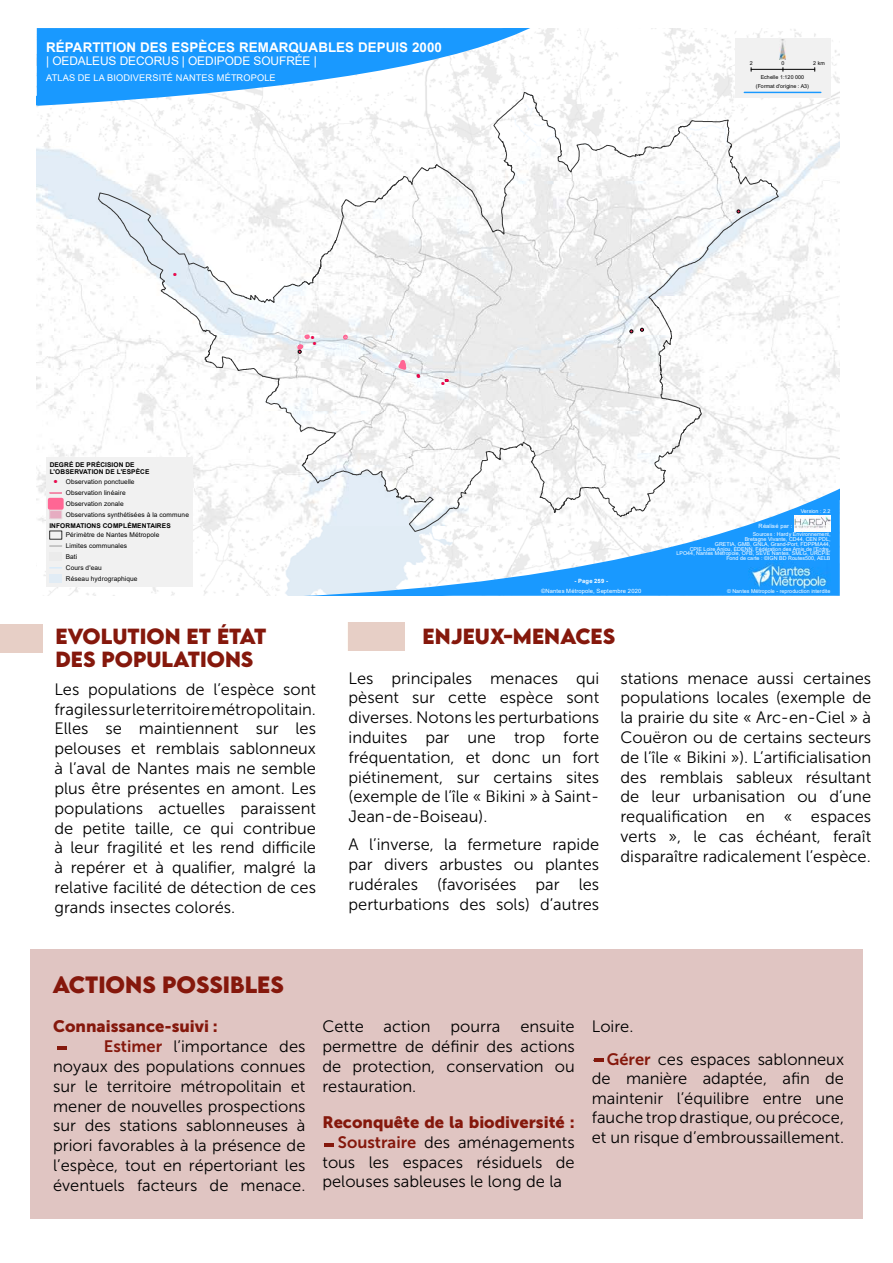
<style>
.page{position:relative;width:893px;height:1263px;background:#fff}
.page>*{position:absolute;margin:0;border:0;box-sizing:border-box;transform-origin:0 0}
.t1{font:700 21px "LEMONMILK";color:#85180c}
.t2{font:700 19.5px/23.4px "LEMONMILK";color:#85180c}
.t3{font:16.5px/19.8px "Museo Sans 300";color:#000;text-align:justify}
.t4{font:16.5px "Museo Sans 900";color:#85180c}
.t5{font:700 13.35px "Arial";letter-spacing:.005em;color:#fff}
.t6{font:11.85px "Arial";letter-spacing:-.01em;color:#fff}
.t7{font:9.3px "Arial";letter-spacing:.015em;color:#fff}
.t8{font:6.6px/10.9px "Arial";color:#000}
.t9{font:700 6.6px/7.8px "Arial";letter-spacing:.02em;color:#000}
.t10{font:5.85px "Arial";letter-spacing:.025em;color:#fff}
.t11{font:700 5.85px "Arial";letter-spacing:.025em;color:#fff}
.t12{font:5.4px/4.8px "Arial";color:#fff;text-align:right}
.t13{font:5.4px "Arial";color:#000}
.t14{font:4.35px "ESRI Default Marker";color:#ff004d}
.s1{color:#000}
.s2{font-family:"Museo Sans 700";color:#85180c}
</style>
<div class="page">
<div style="left:30px;top:949px;width:833px;height:269px;background:#e0c5c2"></div>
<img style="left:43px;top:29px;width:797px;height:567px">
<svg style="left:275px;top:470px;width:565px;height:126px"></svg>
<div style="left:735px;top:38px;width:95px;height:60px;background:#f1f1f1"></div>
<hr style="left:744px;top:92px;width:77px;height:1px;background:#1999ff">
<hr style="left:751px;top:69px;width:64px;height:1px;background:#000">
<div style="left:46px;top:457px;width:147px;height:129px;background:#f1f1f1"></div>
<div style="left:49px;top:531px;width:13px;height:8px;border:1px solid #343434"></div>
<svg style="left:50px;top:546px;width:12px;height:1px"></svg>
<div style="left:50px;top:553px;width:12px;height:8px;background:#ebebeb"></div>
<svg style="left:50px;top:568px;width:12px;height:1px"></svg>
<div style="left:50px;top:575px;width:12px;height:8px;background:#e1ecf5"></div>
<img style="left:784px;top:47px;width:1px;height:12px">
<img style="left:749px;top:561px;width:81px;height:30px">
<img style="left:794px;top:515px;width:36px;height:16px">
<svg style="left:594px;top:1058px;width:9px;height:3px"></svg>
<svg style="left:325px;top:1143px;width:9px;height:3px"></svg>
<svg style="left:57px;top:1046px;width:9px;height:4px"></svg>
<div style="left:0;top:624px;width:43px;height:28px;background:#e7cfc6"></div>
<div style="left:348px;top:623px;width:57px;height:28px;background:#e7cfc6"></div>
<svg style="left:37px;top:28px;width:747px;height:504px"></svg>
<p class="t5" style="left:46px;top:38px;width:397px">RÉPARTITION DES ESPÈCES REMARQUABLES DEPUIS 2000</p>
<p class="t7" style="left:46px;top:72px;width:231px">ATLAS DE LA BIODIVERSITÉ NANTES MÉTROPOLE</p>
<p class="t6" style="left:46px;top:53px;width:272px">| OEDALEUS DECORUS | OEDIPODE SOUFRÉE |</p>
<p class="t14" style="left:174px;top:271px;width:5px">!<span class="s1">(</span></p>
<p class="t9" style="left:50px;top:460px;width:101px">DEGRÉ DE PRÉCISION DE<br>L'OBSERVATION DE L'ESPÈCE</p>
<p class="t14" style="left:54px;top:479px;width:5px">!<span class="s1">(</span></p>
<p class="t8" style="left:66px;top:476px;width:125px">Observation ponctuelle<br>Observation linéaire<br>Observation zonale<br>Observations synthétisées à la commune</p>
<p class="t9" style="left:50px;top:522px;width:123px">INFORMATIONS COMPLÉMENTAIRES</p>
<p class="t8" style="left:66px;top:529px;width:95px">Périmètre de Nantes Métropole<br>Limites communales<br>Bati<br>Cours d'eau<br>Réseau hydrographique</p>
<p class="t14" style="left:311px;top:335px;width:5px">!<span class="s1">(</span></p>
<p class="t14" style="left:313px;top:341px;width:5px">!<span class="s1">(</span></p>
<p class="t14" style="left:417px;top:373px;width:5px">!<span class="s1">(</span></p>
<p class="t14" style="left:417px;top:374px;width:5px">!<span class="s1">(</span></p>
<p class="t14" style="left:445px;top:378px;width:5px">!<span class="s1">(</span></p>
<p class="t14" style="left:442px;top:380px;width:5px">!<span class="s1">(</span></p>
<p class="t13" style="left:750px;top:59px;width:4px">2</p>
<p class="t13" style="left:781px;top:59px;width:4px">0</p>
<p class="t13" style="left:813px;top:59px;width:13px">2 km</p>
<p class="t13" style="left:761px;top:73px;width:45px">Echelle 1:120 000</p>
<p class="t13" style="left:756px;top:82px;width:55px">(Format d'origine : A3)</p>
<p class="t11" style="left:574px;top:577px;width:35px">- Page 259 -</p>
<p class="t10" style="left:541px;top:586px;width:102px">©Nantes Métropole, Septembre 2020</p>
<p class="t10" style="left:759px;top:521px;width:35px">Réalisé par :</p>
<p class="t12" style="left:801px;top:509px;width:31px">Version : 2.2</p>
<p class="t12" style="left:677px;top:532px;width:155px">Sources : Hardy Environnement,<br>Bretagne Vivante, CD44, CEN PDL,<br>GRETIA, GMB, GNLA, Grand-Port, FDPPMA44,<br>CPIE Loire Anjou, EDENN, Fédération des Amis de l'Erdre, LPO44, Nantes Métropole, OFB, SEVE Nantes, SMLG, URCPIE Fond de carte : ©IGN BD Routes500, AELB</p>
<p class="t12" style="left:727px;top:588px;width:105px">© Nantes Métropole - reproduction interdite</p>
<p class="t2" style="left:55px;top:624px;width:213px">EVOLUTION ET ÉTAT<br>DES POPULATIONS</p>
<p class="t3" style="left:54px;top:679px;width:263px">Les populations de l’espèce sont fragiles sur le territoire métropolitain.<br>Elles se maintiennent sur les pelouses et remblais sablonneux à l’aval de Nantes mais ne semble plus être présentes en amont. Les populations actuelles paraissent de petite taille, ce qui contribue à leur fragilité et les rend difficile à repérer et à qualifier, malgré la relative facilité de détection de ces grands insectes colorés.</p>
<p class="t1" style="left:52px;top:970px;width:233px">ACTIONS POSSIBLES</p>
<p class="t2" style="left:422px;top:624px;width:194px">ENJEUX-MENACES</p>
<p class="t3" style="left:349px;top:668px;width:252px">Les principales menaces qui pèsent sur cette espèce sont diverses. Notons les perturbations induites par une trop forte fréquentation, et donc un fort piétinement, sur certains sites (exemple de l’île « Bikini » à Saint-Jean-de-Boiseau).</p>
<p class="t3" style="left:349px;top:835px;width:252px">A l’inverse, la fermeture rapide par divers arbustes ou plantes rudérales (favorisées par les perturbations des sols) d’autres</p>
<p class="t3" style="left:620px;top:668px;width:252px">stations menace aussi certaines populations locales (exemple de la prairie du site « Arc-en-Ciel » à Couëron ou de certains secteurs de l’île « Bikini »). L’artificialisation des remblais sableux résultant de leur urbanisation ou d’une requalification en « espaces verts », le cas échéant, feraît disparaître radicalement l’espèce.</p>
<p class="t4" style="left:53px;top:1017px;width:166px">Connaissance-suivi :</p>
<p class="t3" style="left:53px;top:1037px;width:254px;text-indent:51px"><span class="s2">Estimer</span> l’importance des noyaux des populations connues sur le territoire métropolitain et mener de nouvelles prospections sur des stations sablonneuses à priori favorables à la présence de l’espèce, tout en répertoriant les éventuels facteurs de menace.</p>
<p class="t3" style="left:322px;top:1017px;width:254px">Cette action pourra ensuite permettre de définir des actions de protection, conservation ou restauration.</p>
<p class="t4" style="left:322px;top:1113px;width:254px">Reconquête de la biodiversité :</p>
<p class="t3" style="left:322px;top:1133px;width:254px;text-indent:15px"><span class="s2">Soustraire</span> des aménagements tous les espaces résiduels de pelouses sableuses le long de la</p>
<p class="t3" style="left:592px;top:1017px;width:43px">Loire.</p>
<p class="t3" style="left:592px;top:1049px;width:254px">- <span class="s2">Gérer</span> ces espaces sablonneux de manière adaptée, afin de maintenir l’équilibre entre une fauche trop drastique, ou précoce, et un risque d’embroussaillement.</p>
</div>
